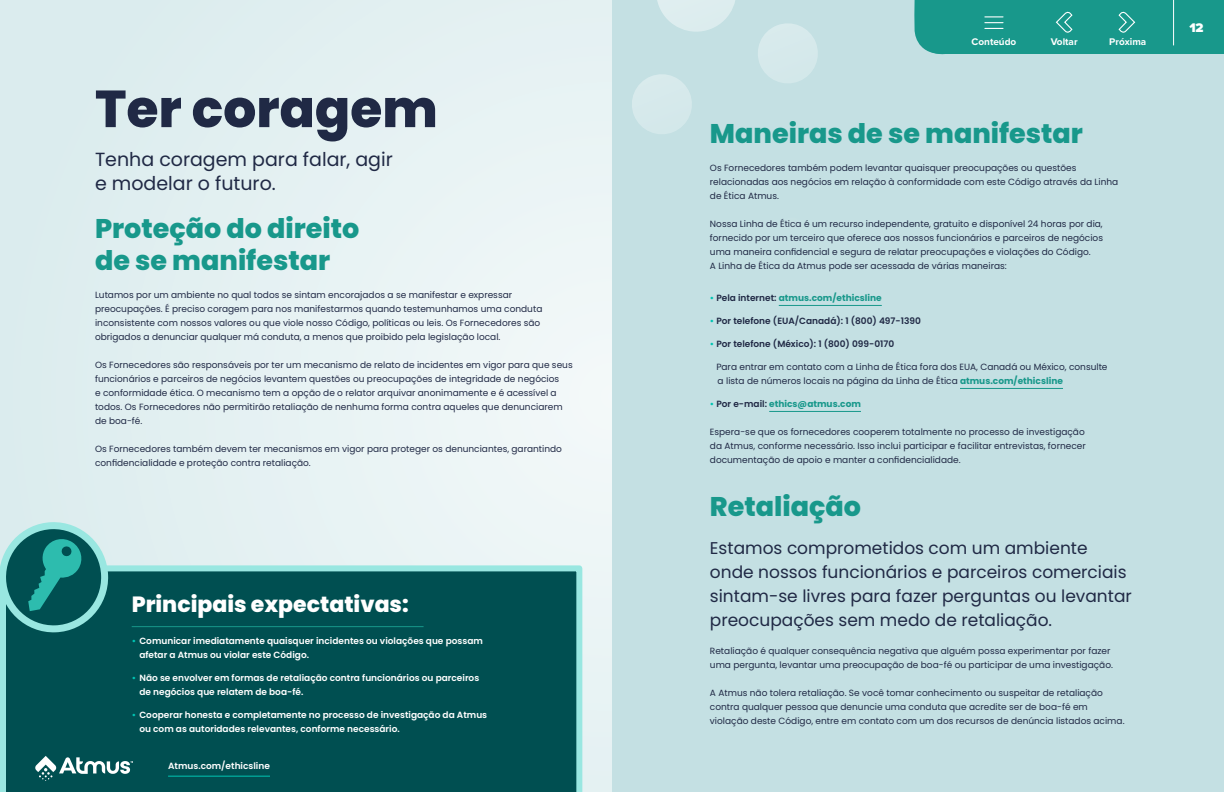
<style>
.page{position:relative;width:1224px;height:792px;background:#e5f1f3}
.page>*{position:absolute;margin:0;border:0;box-sizing:border-box;transform-origin:0 0}
.t1{font:800 52px "Poppins";color:#202945}
.t2{font:800 27px/32px "Poppins";color:#18988b}
.t3{font:800 22px "Poppins";color:#fff}
.t4{font:19px/24px "Poppins";color:#202945}
.t5{font:17px/24px "Poppins";color:#202945}
.t6{font:900 13px "Proxima Nova";color:#fff}
.t7{font:900 11px "Proxima Nova";color:#fff}
.t8{font:700 10px "Proxima Nova";color:#fff}
.t9{font:9px/14px "Poppins";color:#202945}
.t10{font:600 9px/14px "Poppins";color:#fff}
.t11{font:600 9px "Poppins";color:#202945}
.t12{font:700 9px "Poppins";color:#18988b}
.s1{color:#00c4b3}
.s2{font-weight:600;color:#00c4b3}
.s3{font-weight:600;color:#202945}
.s4{font-weight:700;color:#18988b}
</style>
<div class="page">
<div style="left:612px;top:0;width:612px;height:792px;background:#c4e0e3"></div>
<hr style="left:779px;top:305px;width:103px;height:1px;background:#18988b">
<hr style="left:960px;top:388px;width:103px;height:1px;background:#18988b">
<hr style="left:769px;top:411px;width:92px;height:1px;background:#18988b">
<div style="left:0;top:565px;width:582px;height:227px;background:#004f51"></div>
<svg style="left:0;top:522px;width:110px;height:114px;background:#3c8c8a"></svg>
<hr style="left:132px;top:626px;width:292px;height:1px;background:#18988b">
<svg style="left:632px;top:74px;width:60px;height:60px"></svg>
<svg style="left:657px;top:0;width:78px;height:32px"></svg>
<svg style="left:758px;top:23px;width:60px;height:60px"></svg>
<svg style="left:35px;top:756px;width:97px;height:25px;background:#4a8283"></svg>
<div style="left:914px;top:0;width:310px;height:54px;background:#18988b"></div>
<hr style="left:168px;top:776px;width:102px;height:1px;background:#00c4b3">
<h1 class="t1" style="left:95px;top:79px;width:344px">Ter coragem</h1>
<h3 class="t4" style="left:95px;top:148px;width:299px">Tenha coragem para falar, agir e modelar o futuro.</h3>
<h2 class="t2" style="left:95px;top:213px;width:266px">Proteção do direito de se manifestar</h2>
<p class="t9" style="left:95px;top:288px;width:449px">Lutamos por um ambiente no qual todos se sintam encorajados a se manifestar e expressar preocupações. É preciso coragem para nos manifestarmos quando testemunhamos uma conduta inconsistente com nossos valores ou que viole nosso Código, políticas ou leis. Os Fornecedores são obrigados a denunciar qualquer má conduta, a menos que proibido pela legislação local.</p>
<p class="t9" style="left:95px;top:358px;width:479px">Os Fornecedores são responsáveis por ter um mecanismo de relato de incidentes em vigor para que seus funcionários e parceiros de negócios levantem questões ou preocupações de integridade de negócios<br>e conformidade ética. O mecanismo tem a opção de o relator arquivar anonimamente e é acessível a todos. Os Fornecedores não permitirão retaliação de nenhuma forma contra aqueles que denunciarem de boa-fé.</p>
<p class="t9" style="left:95px;top:442px;width:468px">Os Fornecedores também devem ter mecanismos em vigor para proteger os denunciantes, garantindo confidencialidade e proteção contra retaliação.</p>
<h3 class="t3" style="left:132px;top:592px;width:279px">Principais expectativas:</h3>
<p class="t10" style="left:139px;top:634px;width:345px;text-indent:-8px"><span class="s1">•</span> Comunicar imediatamente quaisquer incidentes ou violações que possam afetar a Atmus ou violar este Código.</p>
<p class="t10" style="left:139px;top:671px;width:341px;text-indent:-8px"><span class="s1">•</span> Não se envolver em formas de retaliação contra funcionários ou parceiros de negócios que relatem de boa-fé.</p>
<p class="t10" style="left:139px;top:708px;width:349px;text-indent:-8px"><span class="s1">•</span> Cooperar honesta e completamente no processo de investigação da Atmus ou com as autoridades relevantes, conforme necessário.</p>
<p class="t10" style="left:168px;top:759px;width:103px">Atmus.com/ethicsline</p>
<p class="t8" style="left:1051px;top:35px;width:28px">Voltar</p>
<p class="t8" style="left:1109px;top:35px;width:39px">Próxima</p>
<p class="t8" style="left:972px;top:35px;width:46px">Conteúdo</p>
<p class="t8" style="left:973px;top:35px;width:43px">Contents</p>
<p class="t8" style="left:1055px;top:35px;width:22px">Next</p>
<p class="t8" style="left:1115px;top:35px;width:24px">Back</p>
<h2 class="t2" style="left:710px;top:118px;width:375px">Maneiras de se manifestar</h2>
<p class="t9" style="left:710px;top:161px;width:410px">Os Fornecedores também podem levantar quaisquer preocupações ou questões relacionadas aos negócios em relação à conformidade com este Código através da Linha de Ética Atmus.</p>
<p class="t9" style="left:710px;top:217px;width:395px">Nossa Linha de Ética é um recurso independente, gratuito e disponível 24 horas por dia, fornecido por um terceiro que oferece aos nossos funcionários e parceiros de negócios uma maneira confidencial e segura de relatar preocupações e violações do Código.<br>A Linha de Ética da Atmus pode ser acessada de várias maneiras:</p>
<p class="t12" style="left:710px;top:293px;width:173px"><span class="s2">•</span> <span class="s3">Pela internet:</span> atmus.com/ethicsline</p>
<p class="t11" style="left:710px;top:316px;width:212px"><span class="s1">•</span> Por telefone (EUA/Canadá): 1 (800) 497-1390</p>
<p class="t11" style="left:710px;top:339px;width:186px"><span class="s1">•</span> Por telefone (México): 1 (800) 099-0170</p>
<p class="t9" style="left:716px;top:360px;width:393px">Para entrar em contato com a Linha de Ética fora dos EUA, Canadá ou México, consulte a lista de números locais na página da Linha de Ética <span class="s4">atmus.com/ethicsline</span></p>
<p class="t12" style="left:710px;top:399px;width:153px"><span class="s2">•</span> <span class="s3">Por e-mail:</span> ethics@atmus.com</p>
<p class="t9" style="left:710px;top:425px;width:377px;text-align:justify">Espera-se que os fornecedores cooperem totalmente no processo de investigação da Atmus, conforme necessário. Isso inclui participar e facilitar entrevistas, fornecer documentação de apoio e manter a confidencialidade.</p>
<h2 class="t2" style="left:710px;top:491px;width:153px">Retaliação</h2>
<h3 class="t5" style="left:710px;top:537px;width:423px">Estamos comprometidos com um ambiente onde nossos funcionários e parceiros comerciais sintam-se livres para fazer perguntas ou levantar preocupações sem medo de retaliação.</h3>
<p class="t9" style="left:710px;top:644px;width:405px">Retaliação é qualquer consequência negativa que alguém possa experimentar por fazer uma pergunta, levantar uma preocupação de boa-fé ou participar de uma investigação.</p>
<p class="t9" style="left:710px;top:686px;width:416px">A Atmus não tolera retaliação. Se você tomar conhecimento ou suspeitar de retaliação contra qualquer pessoa que denuncie uma conduta que acredite ser de boa-fé em violação deste Código, entre em contato com um dos recursos de denúncia listados acima.</p>
<p class="t7" style="left:1198px;top:18px;width:14px">12</p>
<h3 class="t6" style="left:1189px;top:18px;width:16px">12</h3>
</div>
